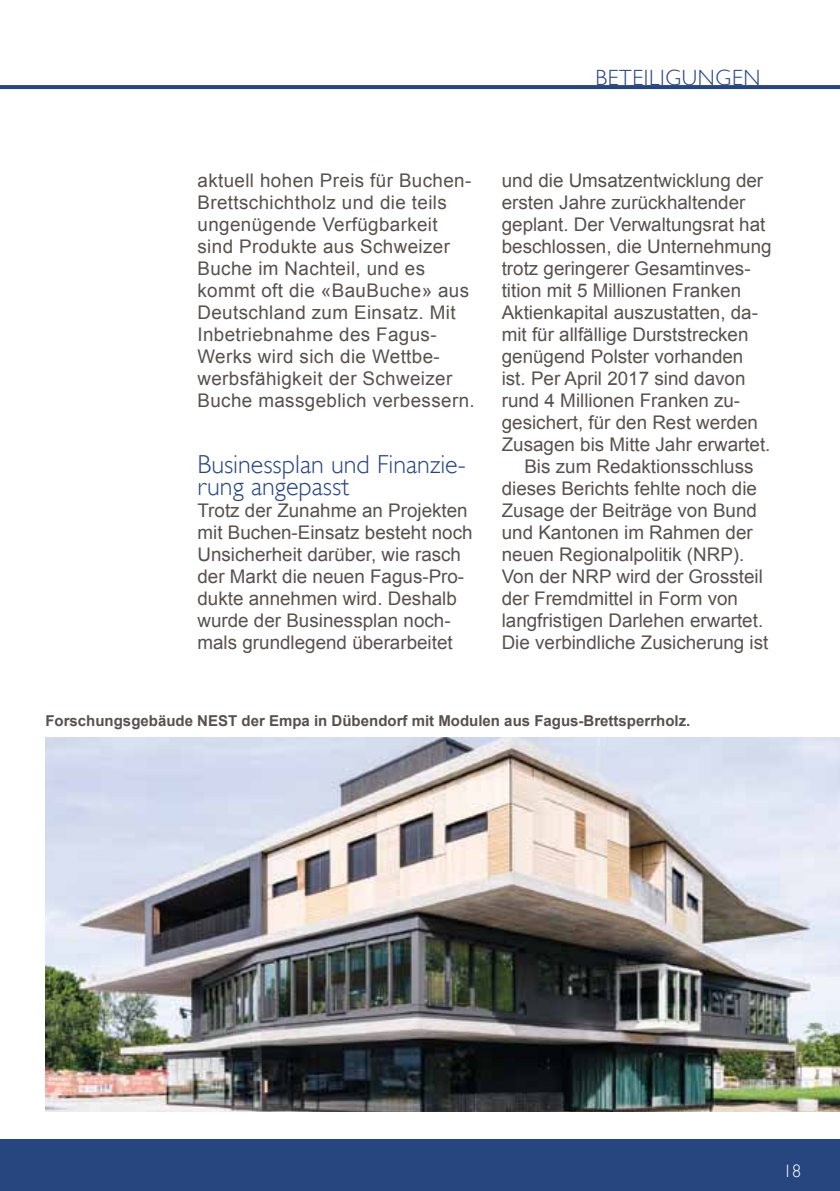
<style>
.page{position:relative;width:840px;height:1191px;background:#fff}
.page>*{position:absolute;margin:0;border:0;box-sizing:border-box;transform-origin:0 0}
.t1{font:300 26px/22px "Gill Sans";color:#27457e}
.t2{font:300 22px "Gill Sans";letter-spacing:.03em;color:#27457e}
.t3{font:18.8px/22px "Arial";color:#57514d}
.t4{font:18.8px/22px "Arial";letter-spacing:.02em;color:#57514d}
.t5{font:300 18px "Gill Sans";color:#fff}
.t6{font:700 15px "Arial";color:#57514d}
</style>
<div class="page">
<div style="left:0;top:1139px;width:839px;height:52px;background:#27457e"></div>
<svg style="left:0;top:85px;width:839px;height:4px;background:#2a4880"></svg>
<img style="left:45px;top:737px;width:794px;height:374px">
<p class="t2" style="left:595px;top:65px;width:166px">Beteiligungen</p>
<p class="t4" style="left:197px;top:169px;width:278px">aktuell hohen Preis für Buchen-<br>Brettschichtholz und die teils ungenügende Verfügbarkeit sind Produkte aus Schweizer<br>Buche im Nachteil, und es kommt oft die «BauBuche» aus<br>Deutschland zum Einsatz. Mit<br>Inbetriebnahme des Fagus-<br>Werks wird sich die Wettbe&shy;werbsfähigkeit der Schweizer<br>Buche massgeblich verbessern.</p>
<h1 class="t1" style="left:197px;top:453px;width:270px">Businessplan und Finanzie&shy;rung angepasst</h1>
<p class="t3" style="left:197px;top:499px;width:276px">Trotz der Zunahme an Projekten mit Buchen-Einsatz besteht noch<br>Unsicherheit darüber, wie rasch der Markt die neuen Fagus-Pro&shy;dukte annehmen wird. Deshalb wurde der Businessplan noch&shy;mals grundlegend überarbeitet</p>
<p class="t3" style="left:501px;top:169px;width:263px">und die Umsatzentwicklung der</p>
<p class="t3" style="left:501px;top:191px;width:245px">ersten Jahre zurückhaltender</p>
<p class="t3" style="left:501px;top:213px;width:265px">geplant. Der Verwaltungsrat hat</p>
<p class="t3" style="left:501px;top:235px;width:271px">beschlossen, die Unternehmung</p>
<p class="t3" style="left:501px;top:257px;width:250px">trotz geringerer Gesamtinves-</p>
<p class="t3" style="left:501px;top:279px;width:241px">tition mit 5 Millionen Franken</p>
<p class="t3" style="left:501px;top:301px;width:258px">Aktienkapital auszustatten, da-</p>
<p class="t3" style="left:501px;top:323px;width:248px">mit für allfällige Durststrecken</p>
<p class="t3" style="left:501px;top:345px;width:243px">genügend Polster vorhanden</p>
<p class="t3" style="left:501px;top:367px;width:245px">ist. Per April 2017 sind davon</p>
<p class="t3" style="left:501px;top:389px;width:240px">rund 4 Millionen Franken zu-</p>
<p class="t3" style="left:501px;top:411px;width:257px">gesichert, für den Rest werden</p>
<p class="t3" style="left:501px;top:433px;width:270px">Zusagen bis Mitte Jahr erwartet.</p>
<p class="t3" style="left:524px;top:455px;width:230px">Bis zum Redaktionsschluss</p>
<p class="t3" style="left:501px;top:477px;width:256px">dieses Berichts fehlte noch die</p>
<p class="t3" style="left:501px;top:499px;width:256px">Zusage der Beiträge von Bund</p>
<p class="t3" style="left:501px;top:521px;width:252px">und Kantonen im Rahmen der</p>
<p class="t3" style="left:501px;top:543px;width:244px">neuen Regionalpolitik (NRP).</p>
<p class="t3" style="left:501px;top:565px;width:262px">Von der NRP wird der Grossteil</p>
<p class="t3" style="left:501px;top:587px;width:238px">der Fremdmittel in Form von</p>
<p class="t3" style="left:501px;top:609px;width:263px">langfristigen Darlehen erwartet.</p>
<p class="t3" style="left:501px;top:631px;width:268px">Die verbindliche Zusicherung ist</p>
<p class="t6" style="left:45px;top:712px;width:646px">Forschungsgebäude NEST der Empa in Dübendorf mit Modulen aus Fagus-Brettsperrholz.</p>
<p class="t5" style="left:782px;top:1161px;width:19px">18</p>
</div>
